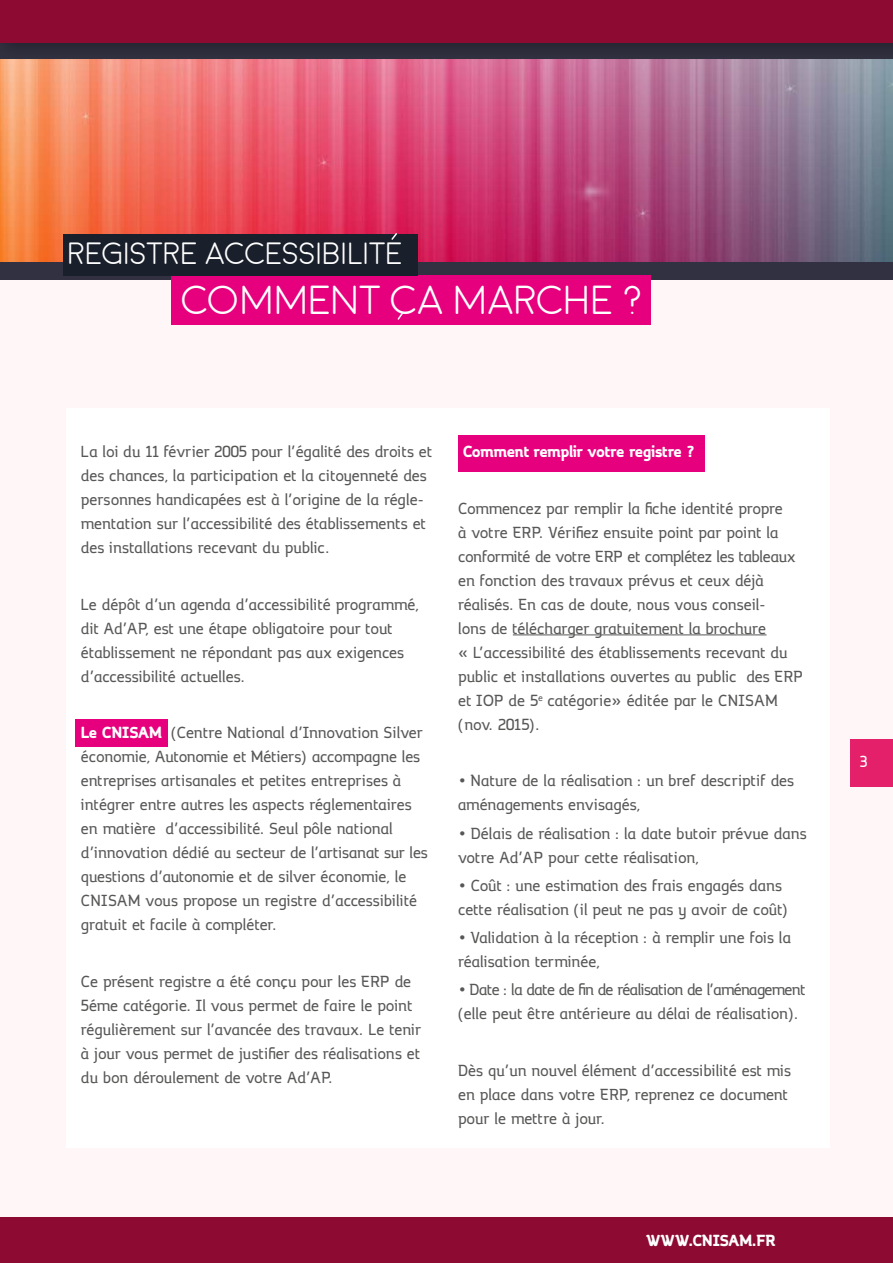
<style>
.page{position:relative;width:893px;height:1263px;background:#fff7f7}
.page>*{position:absolute;margin:0;border:0;box-sizing:border-box;transform-origin:0 0}
.t1{font:300 40.5px "Moon";color:#fff}
.t2{font:300 30.75px "Moon";color:#fff}
.t3{font:15px/24px "Margot";letter-spacing:-.01em;color:#575756}
.t4{font:700 15px "Margot";letter-spacing:-.02em;color:#fff}
.t5{font:700 15px "Margot";color:#fff}
.t6{font:15px "Margot";color:#fff}
.s1{font-weight:700;color:#fff}
</style>
<div class="page">
<div style="left:0;top:1217px;width:893px;height:46px;background:#8d0a32"></div>
<div style="left:850px;top:739px;width:43px;height:48px;background:#e4206a"></div>
<div style="left:0;top:243px;width:893px;height:37px;background:#323141"></div>
<img style="left:0;top:63px;width:893px;height:198px">
<div style="left:0;top:0;width:893px;height:63px;background:#000;opacity:.27"></div>
<div style="left:0;top:0;width:893px;height:43px;background:#8d0a32"></div>
<div style="left:171px;top:275px;width:480px;height:50px;background:#e6007d"></div>
<div style="left:66px;top:408px;width:763px;height:740px;background:#fff"></div>
<div style="left:458px;top:435px;width:247px;height:36px;background:#e6007d"></div>
<div style="left:76px;top:719px;width:92px;height:28px;background:#e6007d"></div>
<hr style="left:513px;top:634px;width:253px;height:1px;background:#575756">
<svg style="left:397px;top:311px;width:7px;height:9px"></svg>
<div style="left:63px;top:234px;width:355px;height:41px;background:#191f2b"></div>
<svg style="left:390px;top:232px;width:8px;height:8px"></svg>
<h2 class="t2" style="left:68px;top:238px;width:336px">REGISTRE ACCESSIBILITE</h2>
<h1 class="t1" style="left:182px;top:280px;width:462px">COMMENT CA MARCHE ?</h1>
<p class="t3" style="left:81px;top:439px;width:353px">La loi du 11 février 2005 pour l’égalité des droits et des chances, la participation et la citoyenneté des personnes handicapées est à l’origine de la régle&shy;mentation sur l’accessibilité des établissements et des installations recevant du public.</p>
<p class="t3" style="left:81px;top:592px;width:339px">Le dépôt d’un agenda d’accessibilité programmé, dit Ad’AP, est une étape obligatoire pour tout établissement ne répondant pas aux exigences d’accessibilité actuelles.</p>
<p class="t3" style="left:81px;top:720px;width:348px"><span class="s1">Le CNISAM</span> (Centre National d’Innovation Silver économie, Autonomie et Métiers) accompagne les entreprises artisanales et petites entreprises à intégrer entre autres les aspects réglementaires en matière d’accessibilité. Seul pôle national d’innovation dédié au secteur de l’artisanat sur les questions d’autonomie et de silver économie, le CNISAM vous propose un registre d’accessibilité gratuit et facile à compléter.</p>
<p class="t3" style="left:81px;top:969px;width:342px">Ce présent registre a été conçu pour les ERP de 5éme catégorie. Il vous permet de faire le point régulièrement sur l’avancée des travaux. Le tenir à jour vous permet de justifier des réalisations et du bon déroulement de votre Ad’AP.</p>
<p class="t4" style="left:463px;top:440px;width:233px">Comment remplir votre registre ?</p>
<p class="t3" style="left:458px;top:496px;width:347px">Commencez par remplir la fiche identité propre<br>à votre ERP. Vérifiez ensuite point par point la conformité de votre ERP et complétez les tableaux en fonction des travaux prévus et ceux déjà réalisés. En cas de doute, nous vous conseil-<br>lons de télécharger gratuitement la brochure<br>« L’accessibilité des établissements recevant du public et installations ouvertes au public des ERP et IOP de 5<sup>e</sup> catégorie» éditée par le CNISAM (nov. 2015).</p>
<p class="t3" style="left:458px;top:768px;width:338px">• Nature de la réalisation : un bref descriptif des aménagements envisagés,</p>
<p class="t3" style="left:458px;top:821px;width:350px">• Délais de réalisation : la date butoir prévue dans votre Ad’AP pour cette réalisation,</p>
<p class="t3" style="left:458px;top:873px;width:332px">• Coût : une estimation des frais engagés dans cette réalisation (il peut ne pas y avoir de coût)</p>
<p class="t3" style="left:458px;top:925px;width:335px">• Validation à la réception : à remplir une fois la réalisation terminée,</p>
<p class="t3" style="left:458px;top:977px;width:349px">• Date : la date de fin de réalisation de l’aménagement (elle peut être antérieure au délai de réalisation).</p>
<p class="t3" style="left:458px;top:1058px;width:334px">Dès qu’un nouvel élément d’accessibilité est mis en place dans votre ERP, reprenez ce document pour le mettre à jour.</p>
<p class="t5" style="left:646px;top:1229px;width:131px">WWW.CNISAM.FR</p>
<p class="t6" style="left:860px;top:751px;width:9px">3</p>
</div>
